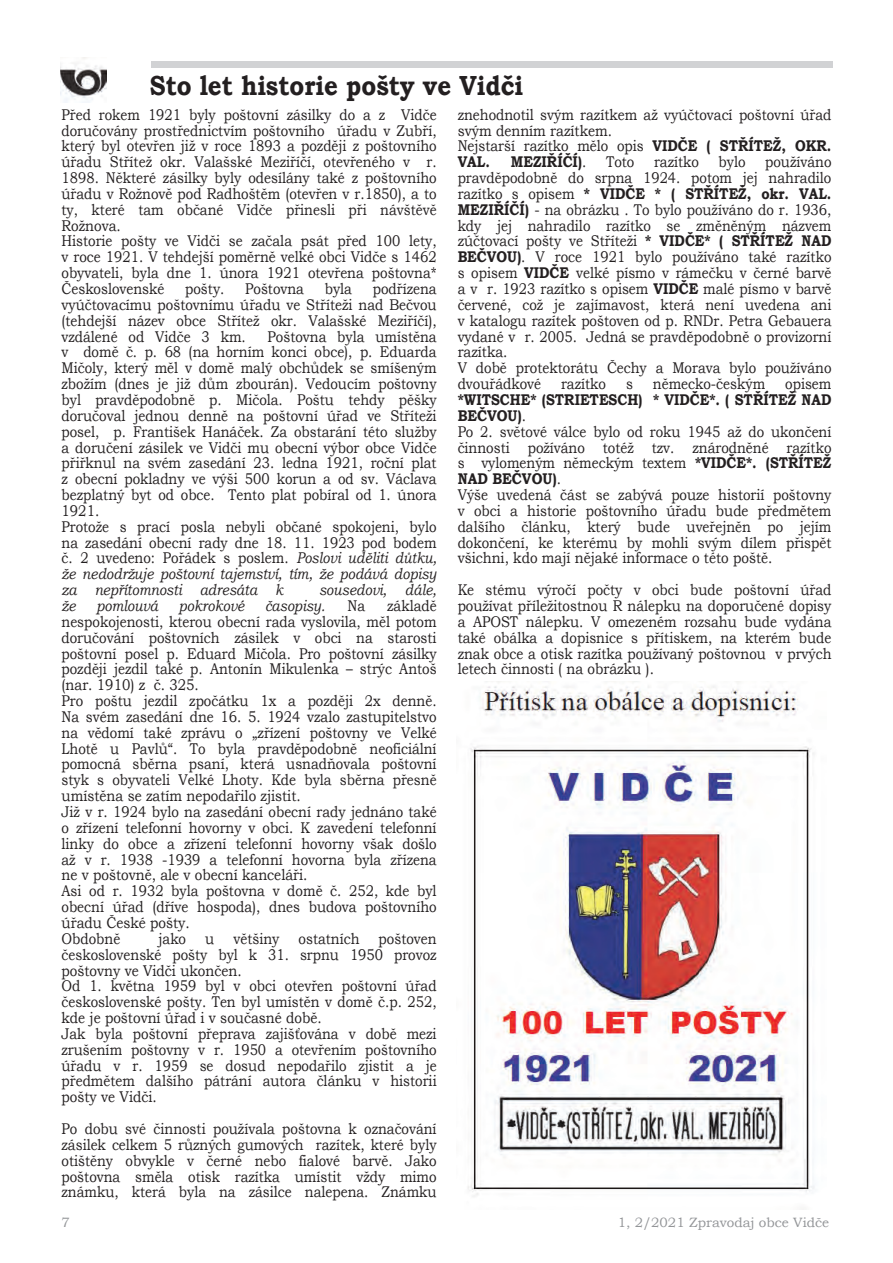
<style>
.page{position:relative;width:893px;height:1263px;background:#fff}
.page>*{position:absolute;margin:0;border:0;box-sizing:border-box;transform-origin:0 0}
.t1{font:700 27.6px "Bookman Old Style";color:#231f20;scale:.87 1}
.t2{font:15.45px/15.9px "Bookman Old Style";color:#231f20;scale:.86 1}
.t3{font:15.45px/15.9px "Bookman Old Style";color:#231f20;scale:.87 1}
.t4{font:italic 15.45px "Bookman Old Style";color:#231f20;scale:.86 1}
.t5{font:700 15.45px "Bookman Old Style";color:#231f20;scale:.86 1}
.t6{font:13.5px "Bookman Old Style";color:#939598}
.s1{font-weight:700}
.s2{font-weight:400}
.s3{font-style:italic}
</style>
<div class="page">
<div style="left:152px;top:62px;width:681px;height:6px;background:#d1d2d4"></div>
<img style="left:60px;top:58px;width:46px;height:44px">
<img style="left:468px;top:682px;width:347px;height:515px">
<h1 class="t1" style="left:150px;top:65px;width:431px">Sto let historie pošty ve Vidči</h1>
<p class="t2" style="left:62px;top:107px;width:438px">Před rokem 1921 byly poštovní zásilky do a z Vidče doručovány prostřednictvím poštovního úřadu v Zubří, který byl otevřen již v roce 1893 a později z poštovního úřadu Střítež okr. Valašské Meziříčí, otevřeného v r.<br>1898. Některé zásilky byly odesílány také z poštovního úřadu v Rožnově pod Radhoštěm (otevřen v r.1850), a to ty, které tam občané Vidče přinesli při návštěvě Rožnova.<br>Historie pošty ve Vidči se začala psát před 100 lety, v roce 1921. V tehdejší poměrně velké obci Vidče s 1462 obyvateli, byla dne 1. února 1921 otevřena poštovna* Československé</p>
<p class="t2" style="left:458px;top:107px;width:436px">znehodnotil svým razítkem až vyúčtovací poštovní úřad svým denním razítkem.<br>Nejstarší razítko mělo opis <span class="s1">VIDČE ( STŘÍTEŽ, OKR.<br>VAL.</span></p>
<p class="t5" style="left:511px;top:151px;width:89px">MEZIŘÍČÍ)<span class="s2">.</span></p>
<p class="t2" style="left:606px;top:154px;width:34px">Toto</p>
<p class="t2" style="left:654px;top:154px;width:54px">razítko</p>
<p class="t2" style="left:719px;top:154px;width:33px">bylo</p>
<p class="t2" style="left:458px;top:154px;width:436px;text-indent:307px">používáno pravděpodobně do srpna 1924. potom jej nahradilo razítko s opisem <span class="s1">* VIDČE * ( STŘÍTEŽ, okr. VAL.<br>MEZIŘÍČÍ)</span> - na obrázku . To bylo používáno do r. 1936, kdy jej nahradilo razítko se změněným názvem zúčtovací pošty ve Stříteži <span class="s1">* VIDČE* ( STŘÍTEŽ NAD BEČVOU)</span>. V roce 1921 bylo používáno také razítko s opisem <span class="s1">VIDČE</span> velké písmo v rámečku v černé barvě a v r. 1923 razítko s opisem <span class="s1">VIDČE</span> malé písmo v barvě červené, což je zajímavost, která není uvedena ani v katalogu razítek poštoven od p. RNDr. Petra Gebauera vydané v r. 2005. Jedná se pravděpodobně o provizorní razítka.<br>V době protektorátu Čechy a Morava bylo používáno dvouřádkové</p>
<p class="t2" style="left:62px;top:281px;width:438px;text-align:justify;text-indent:311px">podřízena vyúčtovacímu poštovnímu úřadu ve Stříteži nad Bečvou (tehdejší název obce Střítež okr. Valašské Meziříčí), vzdálené od Vidče 3 km.</p>
<p class="t2" style="left:185px;top:281px;width:47px">pošty.</p>
<p class="t2" style="left:245px;top:281px;width:70px">Poštovna</p>
<p class="t2" style="left:325px;top:281px;width:33px">byla</p>
<p class="t2" style="left:62px;top:328px;width:438px;text-indent:206px">Poštovna byla umístěna v domě č. p. 68 (na horním konci obce), p. Eduarda Mičoly, který měl v domě malý obchůdek se smíšeným zbožím (dnes je již dům zbourán). Vedoucím poštovny byl pravděpodobně p. Mičola. Poštu tehdy pěšky doručoval jednou denně na poštovní úřad ve Stříteži posel, p. František Hanáček. Za obstarání této služby a doručení zásilek ve Vidči mu obecní výbor obce Vidče přiřknul na svém zasedání 23. ledna 1921, roční plat z obecní pokladny ve výši 500 korun a od sv. Václava bezplatný byt od obce. Tento plat pobíral od 1. února 1921.<br>Protože s prací posla nebyli občané spokojeni, bylo na zasedání obecní rady dne 18. 11. 1923 pod bodem č. 2 uvedeno: Pořádek s poslem. <span class="s3">Poslovi uděliti důtku, že nedodržuje poštovní tajemství, tím, že podává dopisy za nepřítomnosti adresáta k</span></p>
<p class="t2" style="left:561px;top:376px;width:54px">razítko</p>
<p class="t2" style="left:626px;top:376px;width:10px">s</p>
<p class="t2" style="left:653px;top:376px;width:132px">německo-českým</p>
<p class="t2" style="left:785px;top:376px;width:55px">opisem</p>
<p class="t3" style="left:458px;top:392px;width:431px"><span class="s1">*WITSCHE* (STRIETESCH) * VIDČE*. ( STŘÍTEŽ NAD BEČVOU)</span>.<br>Po 2. světové válce bylo od roku 1945 až do ukončení činnosti požíváno totéž tzv. znárodněné razítko s vylomeným německým textem <span class="s1">*VIDČE*. (STŘÍTEŽ NAD BEČVOU)</span>.<br>Výše uvedená část se zabývá pouze historií poštovny v obci a historie poštovního úřadu bude předmětem dalšího článku, který bude uveřejněn po jejím dokončení, ke kterému by mohli svým dílem přispět všichni, kdo mají nějaké informace o této poště.</p>
<p class="t2" style="left:458px;top:582px;width:436px;text-align:justify">Ke stému výročí počty v obci bude poštovní úřad používat příležitostnou R nálepku na doporučené dopisy a APOST nálepku. V omezeném rozsahu bude vydána také obálka a dopisnice s přítiskem, na kterém bude znak obce a otisk razítka používaný poštovnou v prvých letech činnosti ( na obrázku ).</p>
<p class="t4" style="left:319px;top:579px;width:138px">sousedovi, dále,</p>
<p class="t2" style="left:62px;top:598px;width:438px;text-indent:326px">základě nespokojenosti, kterou obecní rada vyslovila, měl potom doručování poštovních zásilek v obci na starosti poštovní posel p. Eduard Mičola. Pro poštovní zásilky později jezdil také p. Antonín Mikulenka – strýc Antoš (nar. 1910) z č. 325.<br>Pro poštu jezdil zpočátku 1x a později 2x denně.<br>Na svém zasedání dne 16. 5. 1924 vzalo zastupitelstvo na vědomí také zprávu o „zřízení poštovny ve Velké Lhotě u Pavlů“. To byla pravděpodobně neoficiální pomocná sběrna psaní, která usnadňovala poštovní styk s obyvateli Velké Lhoty. Kde byla sběrna přesně umístěna se zatím nepodařilo zjistit.<br>Již v r. 1924 bylo na zasedání obecní rady jednáno také o zřízení telefonní hovorny v obci. K zavedení telefonní linky do obce a zřízení telefonní hovorny však došlo až v r. 1938 -1939 a telefonní hovorna byla zřízena ne v poštovně, ale v obecní kanceláři.<br>Asi od r. 1932 byla poštovna v domě č. 252, kde byl obecní úřad (dříve hospoda), dnes budova poštovního úřadu České pošty.<br>Obdobně</p>
<p class="t4" style="left:62px;top:595px;width:18px">že</p>
<p class="t4" style="left:96px;top:595px;width:73px">pomlouvá</p>
<p class="t4" style="left:179px;top:595px;width:78px">pokrokové</p>
<p class="t4" style="left:265px;top:595px;width:71px">časopisy.</p>
<p class="t2" style="left:347px;top:598px;width:22px">Na</p>
<p class="t2" style="left:62px;top:931px;width:438px;text-indent:97px">jako u většiny ostatních poštoven československé pošty byl k 31. srpnu 1950 provoz poštovny ve Vidči ukončen.<br>Od 1. května 1959 byl v obci otevřen poštovní úřad československé pošty. Ten byl umístěn v domě č.p. 252, kde je poštovní úřad i v současné době.<br>Jak byla poštovní přeprava zajišťována v době mezi zrušením poštovny v r. 1950 a otevřením poštovního úřadu v r. 1959 se dosud nepodařilo zjistit a je předmětem dalšího pátrání autora článku v historii pošty ve Vidči.</p>
<p class="t2" style="left:62px;top:1121px;width:438px;text-align:justify">Po dobu své činnosti používala poštovna k označování zásilek celkem 5 různých gumových razítek, které byly otištěny obvykle v černé nebo fialové barvě. Jako poštovna směla otisk razítka umístit vždy mimo známku, která byla na zásilce nalepena. Známku</p>
<p class="t6" style="left:61px;top:1214px;width:10px">7</p>
<p class="t6" style="left:618px;top:1214px;width:213px">1, 2/2021 Zpravodaj obce Vidče</p>
</div>
